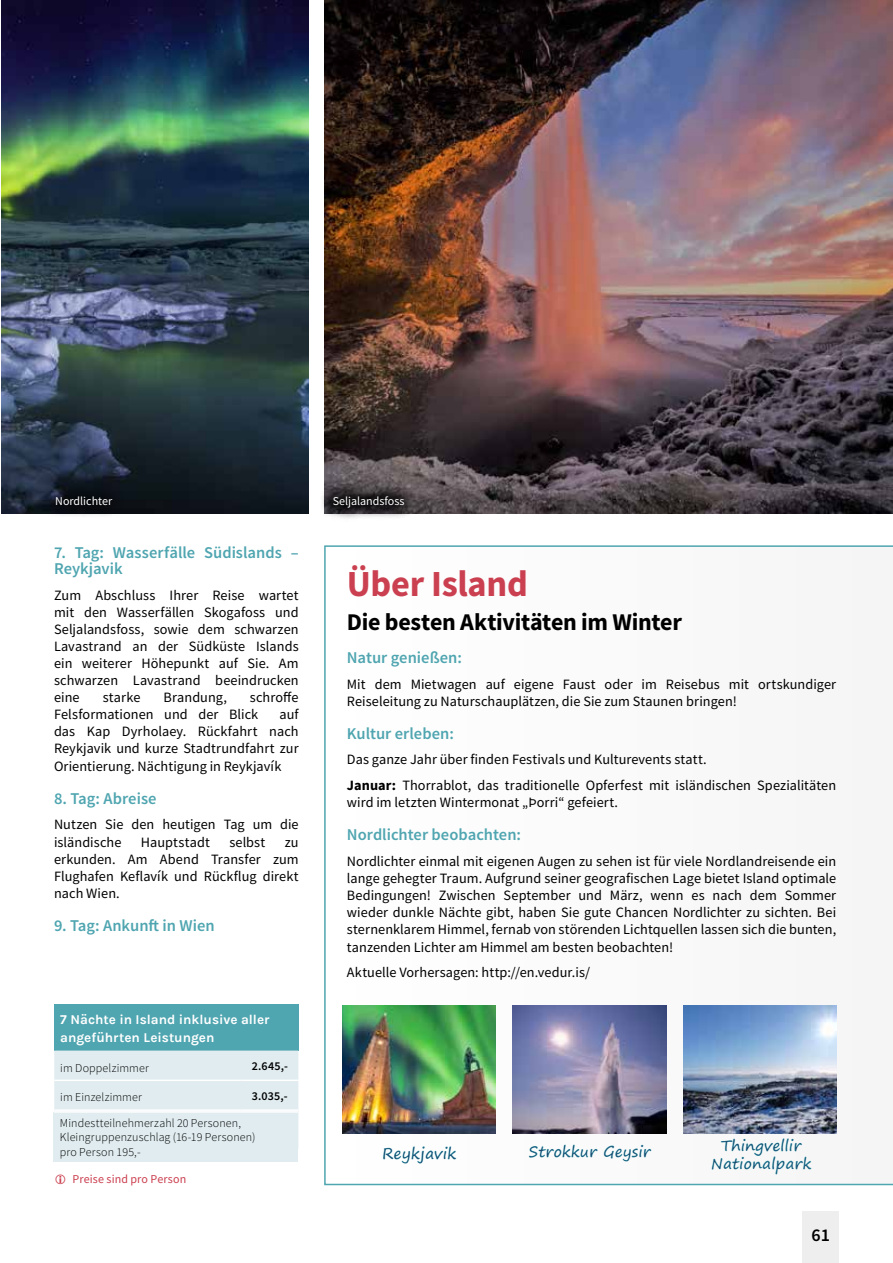
<style>
.page{position:relative;width:893px;height:1263px;background:#fff}
.page>*{position:absolute;margin:0;border:0;box-sizing:border-box;transform-origin:0 0}
.t1{font:700 36.75px "Source Sans Pro";letter-spacing:-.01em;color:#cb4050}
.t2{font:700 24px "Source Sans Pro";letter-spacing:-.01em;color:#000}
.t3{font:600 18px "Source Sans Pro";color:#000}
.t4{font:600 16.5px/16.2px "Source Sans Pro";color:#4fa5b0}
.t5{font:700 15.6px "Segoe Print";color:#1a3b66}
.t6{font:700 15.3px/18.3px "Segoe Print";color:#1a3b66;text-align:center}
.t7{font:14.25px/17.1px "Source Sans Pro";letter-spacing:.005em;color:#000}
.t8{font:700 13.5px/18px "Karla";color:#fff}
.t9{font:300 12px/14.4px "Source Sans Pro";letter-spacing:.01em;color:#000}
.t10{font:12px "Source Sans Pro";color:#fff}
.t11{font:12px "Source Sans Pro";letter-spacing:.01em;color:#cb4050}
.t12{font:600 12px "Source Sans Pro";letter-spacing:.015em;color:#000}
.s1{font-weight:700}
</style>
<div class="page">
<svg style="left:324px;top:545px;width:569px;height:640px"></svg>
<img style="left:1px;top:0;width:307px;height:513px">
<img style="left:324px;top:0;width:569px;height:513px">
<svg style="left:322px;top:483px;width:95px;height:35px"></svg>
<svg style="left:43px;top:483px;width:82px;height:33px;fill:#0a0f15"></svg>
<img style="left:343px;top:1006px;width:153px;height:120px">
<div style="left:343px;top:1126px;width:154px;height:52px;background:#2ca0af;opacity:.64"></div>
<img style="left:683px;top:1006px;width:153px;height:121px">
<div style="left:682px;top:1127px;width:157px;height:52px;background:#2ca0af;opacity:.64"></div>
<img style="left:513px;top:1006px;width:153px;height:121px">
<div style="left:512px;top:1127px;width:161px;height:49px;background:#2ca0af;opacity:.64"></div>
<div style="left:54px;top:1004px;width:244px;height:46px;background:#4fa5b0"></div>
<div style="left:54px;top:1050px;width:244px;height:59px;background:#e0ecf0"></div>
<hr style="left:54px;top:1079px;width:187px;height:2px;background:#fff">
<hr style="left:241px;top:1079px;width:57px;height:2px;background:#fff">
<div style="left:54px;top:1112px;width:244px;height:50px;background:#e0ecf0"></div>
<hr style="left:54px;top:1111px;width:244px;height:2px;background:#fefefe">
<div style="left:803px;top:1211px;width:36px;height:52px;background:#eee"></div>
<p class="t10" style="left:55px;top:493px;width:58px">Nordlichter</p>
<p class="t4" style="left:54px;top:545px;width:246px">7. Tag: Wasserfälle Südislands –<br>Reykjavik</p>
<p class="t7" style="left:54px;top:586px;width:246px;text-align:justify">Zum Abschluss Ihrer Reise wartet mit den Wasserfällen Skogafoss und Seljalandsfoss, sowie dem schwarzen Lavastrand an der Südküste Islands ein weiterer Höhepunkt auf Sie. Am schwarzen Lavastrand beeindrucken eine</p>
<p class="t7" style="left:54px;top:689px;width:246px;text-indent:196px">schroffe<br>Felsformationen und der Blick</p>
<p class="t7" style="left:103px;top:689px;width:39px">starke</p>
<p class="t7" style="left:163px;top:689px;width:65px">Brandung,</p>
<p class="t7" style="left:54px;top:706px;width:246px;text-align:justify;text-indent:225px">auf das Kap Dyrholaey. Rückfahrt nach Reykjavik und kurze Stadtrundfahrt zur Orientierung. Nächtigung in Reykjavík</p>
<p class="t4" style="left:54px;top:791px;width:104px">8. Tag: Abreise</p>
<p class="t7" style="left:54px;top:816px;width:246px">Nutzen Sie den heutigen Tag um die isländische</p>
<p class="t7" style="left:141px;top:833px;width:70px">Hauptstadt</p>
<p class="t7" style="left:229px;top:833px;width:38px">selbst</p>
<p class="t7" style="left:54px;top:833px;width:246px;text-align:justify;text-indent:231px">zu erkunden. Am Abend Transfer zum Flughafen Keflavík und Rückflug direkt nach Wien.</p>
<p class="t4" style="left:54px;top:918px;width:162px">9. Tag: Ankunft in Wien</p>
<p class="t8" style="left:60px;top:1011px;width:211px">7 Nächte in Island inklusive aller angeführten Leistungen</p>
<p class="t9" style="left:60px;top:1060px;width:90px">im Doppelzimmer</p>
<p class="t12" style="left:252px;top:1058px;width:38px">2.645,-</p>
<p class="t9" style="left:60px;top:1090px;width:83px">im Einzelzimmer</p>
<p class="t12" style="left:252px;top:1088px;width:37px">3.035,-</p>
<p class="t9" style="left:60px;top:1116px;width:197px">Mindestteilnehmerzahl 20 Personen,<br>Kleingruppenzuschlag (16-19 Personen) pro Person 195,-</p>
<p class="t11" style="left:73px;top:1171px;width:115px">Preise sind pro Person</p>
<p class="t10" style="left:333px;top:493px;width:73px">Seljalandsfoss</p>
<h1 class="t1" style="left:347px;top:559px;width:182px">Über Island</h1>
<h2 class="t2" style="left:347px;top:605px;width:337px">Die besten Aktivitäten im Winter</h2>
<p class="t4" style="left:347px;top:650px;width:116px">Natur genießen:</p>
<p class="t7" style="left:347px;top:675px;width:491px">Mit dem Mietwagen auf eigene Faust oder im Reisebus mit ortskundiger<br>Reiseleitung zu Naturschauplätzen, die Sie zum Staunen bringen!</p>
<p class="t4" style="left:347px;top:726px;width:108px">Kultur erleben:</p>
<p class="t7" style="left:347px;top:747px;width:491px;line-height:25.7px">Das ganze Jahr über finden Festivals und Kulturevents statt.<br><span class="s1">Januar:</span> Thorrablot, das traditionelle Opferfest mit isländischen Spezialitäten</p>
<p class="t7" style="left:347px;top:794px;width:273px">wird im letzten Wintermonat „Þorri“ gefeiert.</p>
<p class="t4" style="left:347px;top:827px;width:176px">Nordlichter beobachten:</p>
<p class="t7" style="left:347px;top:853px;width:491px;text-align:justify">Nordlichter einmal mit eigenen Augen zu sehen ist für viele Nordlandreisende ein lange gehegter Traum. Aufgrund seiner geografischen Lage bietet Island optimale Bedingungen! Zwischen September und März, wenn es nach dem Sommer wieder dunkle Nächte gibt, haben Sie gute Chancen Nordlichter zu sichten. Bei sternenklarem Himmel, fernab von störenden Lichtquellen lassen sich die bunten, tanzenden Lichter am Himmel am besten beobachten!</p>
<p class="t7" style="left:347px;top:964px;width:245px">Aktuelle Vorhersagen: http://en.vedur.is/</p>
<p class="t5" style="left:382px;top:1139px;width:76px">Reykjavik</p>
<p class="t6" style="left:711px;top:1136px;width:102px">Thingvellir<br>Nationalpark</p>
<p class="t6" style="left:528px;top:1142px;width:124px">Strokkur Geysir</p>
<p class="t3" style="left:812px;top:1224px;width:20px">61</p>
</div>
